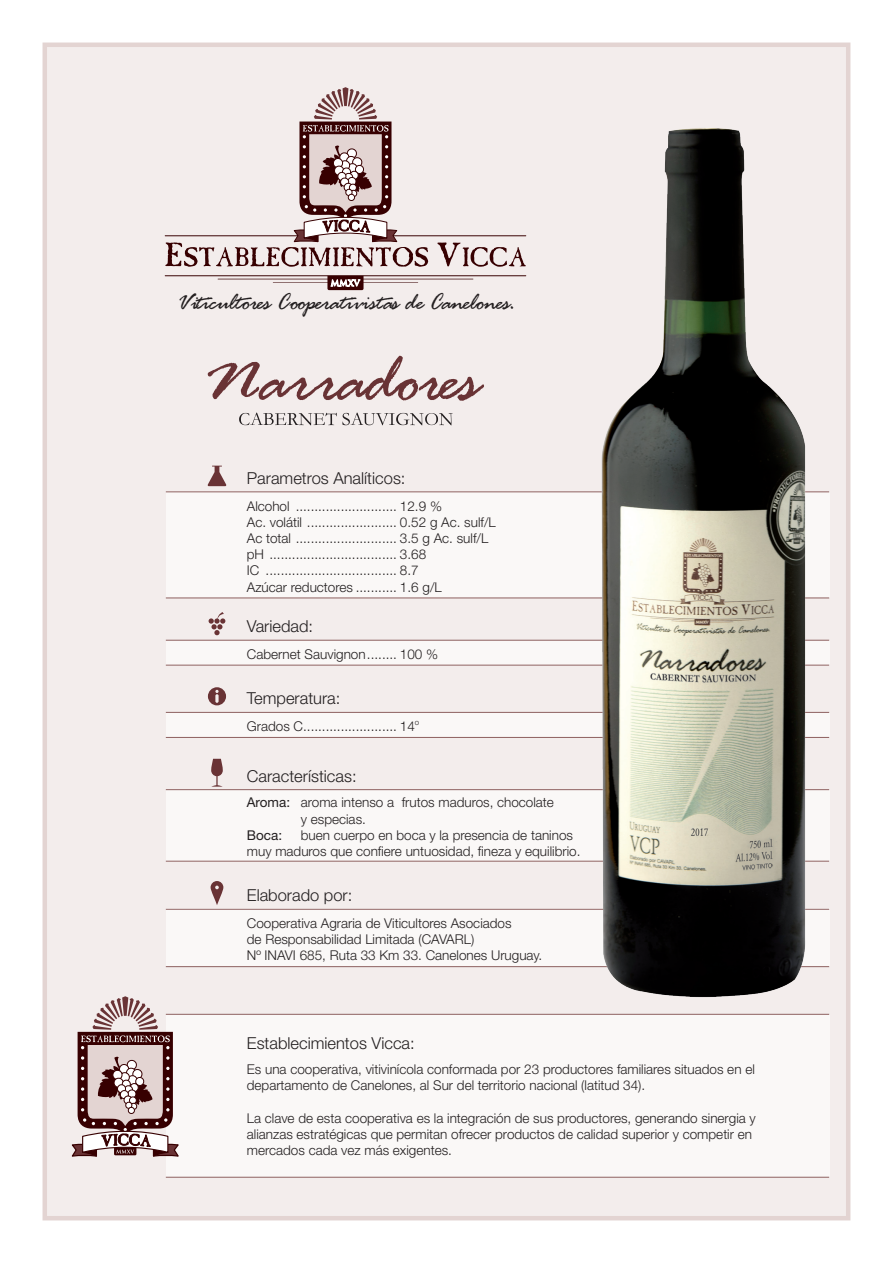
<style>
.page{position:relative;width:893px;height:1263px;background:#fff}
.page>*{position:absolute;margin:0;border:0;box-sizing:border-box;transform-origin:0 0}
.t1{font:72.75px "Rage Italic Let Plain";color:#693335}
.t2{font:25.2px "Rage Italic Let Plain";color:#231f20}
.t3{font:300 16.5px "Helvetica Neue";color:#231f20}
.t4{font:300 13.5px/16.2px "Helvetica Neue";color:#231f20}
.t5{font:13.5px "Helvetica Neue";color:#231f20}
.s1{font-weight:400}
</style>
<div class="page">
<div style="left:43px;top:43px;width:807px;height:1177px;background:#f3edec;border:4px solid #e3d4d2"></div>
<div style="left:166px;top:1014px;width:663px;height:163px;background:#faf8f7"></div>
<svg style="left:165px;top:87px;width:361px;height:203px"></svg>
<div style="left:166px;top:909px;width:663px;height:58px;background:#faf8f7"></div>
<div style="left:166px;top:789px;width:663px;height:72px;background:#faf8f7"></div>
<div style="left:166px;top:712px;width:663px;height:26px;background:#faf8f7"></div>
<div style="left:166px;top:640px;width:663px;height:25px;background:#faf8f7"></div>
<div style="left:166px;top:491px;width:663px;height:107px;background:#faf8f7"></div>
<hr style="left:166px;top:909px;width:663px;height:1px;background:#8d605f">
<svg style="left:211px;top:881px;width:12px;height:24px"></svg>
<hr style="left:166px;top:491px;width:663px;height:1px;background:#8d605f">
<svg style="left:207px;top:466px;width:20px;height:20px"></svg>
<hr style="left:166px;top:640px;width:663px;height:1px;background:#8d605f">
<svg style="left:209px;top:612px;width:16px;height:23px"></svg>
<hr style="left:166px;top:789px;width:663px;height:1px;background:#8d605f">
<svg style="left:211px;top:759px;width:12px;height:28px"></svg>
<hr style="left:166px;top:712px;width:663px;height:1px;background:#8d605f">
<svg style="left:208px;top:687px;width:18px;height:18px"></svg>
<svg style="left:71px;top:996px;width:109px;height:161px"></svg>
<hr style="left:166px;top:1177px;width:663px;height:1px;background:#8d605f">
<hr style="left:166px;top:1014px;width:663px;height:1px;background:#8d605f">
<hr style="left:166px;top:665px;width:663px;height:1px;background:#8d605f">
<hr style="left:166px;top:598px;width:663px;height:1px;background:#8d605f">
<hr style="left:166px;top:737px;width:663px;height:1px;background:#8d605f">
<hr style="left:166px;top:861px;width:663px;height:1px;background:#8d605f">
<hr style="left:166px;top:966px;width:663px;height:1px;background:#8d605f">
<img style="left:572px;top:128px;width:257px;height:870px">
<svg style="left:239px;top:413px;width:214px;height:12px"></svg>
<h2 class="t2" style="left:178px;top:291px;width:340px">Viticultores Cooperativistas de Canelones.</h2>
<h1 class="t1" style="left:204px;top:347px;width:276px">Narradores</h1>
<p class="t3" style="left:247px;top:468px;width:160px">Parametros Analíticos:</p>
<p class="t4" style="left:247px;top:497px;width:250px">Alcohol ........................... 12.9 %<br>Ac. volátil ........................ 0.52 g Ac. sulf/L Ac total ........................... 3.5 g Ac. sulf/L pH .................................. 3.68<br>IC ................................... 8.7<br>Azúcar reductores ........... 1.6 g/L</p>
<p class="t3" style="left:247px;top:616px;width:68px">Variedad:</p>
<p class="t4" style="left:247px;top:646px;width:193px">Cabernet Sauvignon........ 100 %</p>
<p class="t3" style="left:247px;top:688px;width:95px">Temperatura:</p>
<p class="t4" style="left:247px;top:718px;width:174px">Grados C......................... 14<sup>o</sup></p>
<p class="t3" style="left:247px;top:765px;width:111px">Características:</p>
<p class="t4" style="left:301px;top:794px;width:255px;text-indent:-54px"><span class="s1">Aroma:</span> aroma intenso a frutos maduros, chocolate y especias.</p>
<p class="t5" style="left:247px;top:827px;width:37px">Boca:</p>
<p class="t4" style="left:247px;top:826px;width:335px;text-indent:54px">buen cuerpo en boca y la presencia de taninos muy maduros que confiere untuosidad, fineza y equilibrio.</p>
<p class="t3" style="left:247px;top:885px;width:107px">Elaborado por:</p>
<p class="t4" style="left:247px;top:914px;width:297px">Cooperativa Agraria de Viticultores Asociados<br>de Responsabilidad Limitada (CAVARL)<br>Nº INAVI 685, Ruta 33 Km 33. Canelones Uruguay.</p>
<p class="t3" style="left:247px;top:1033px;width:169px">Establecimientos Vicca:</p>
<p class="t4" style="left:247px;top:1061px;width:509px">Es una cooperativa, vitivinícola conformada por 23 productores familiares situados en el departamento de Canelones, al Sur del territorio nacional (latitud 34).</p>
<p class="t4" style="left:247px;top:1109px;width:510px">La clave de esta cooperativa es la integración de sus productores, generando sinergia y alianzas estratégicas que permitan ofrecer productos de calidad superior y competir en mercados cada vez más exigentes.</p>
</div>
